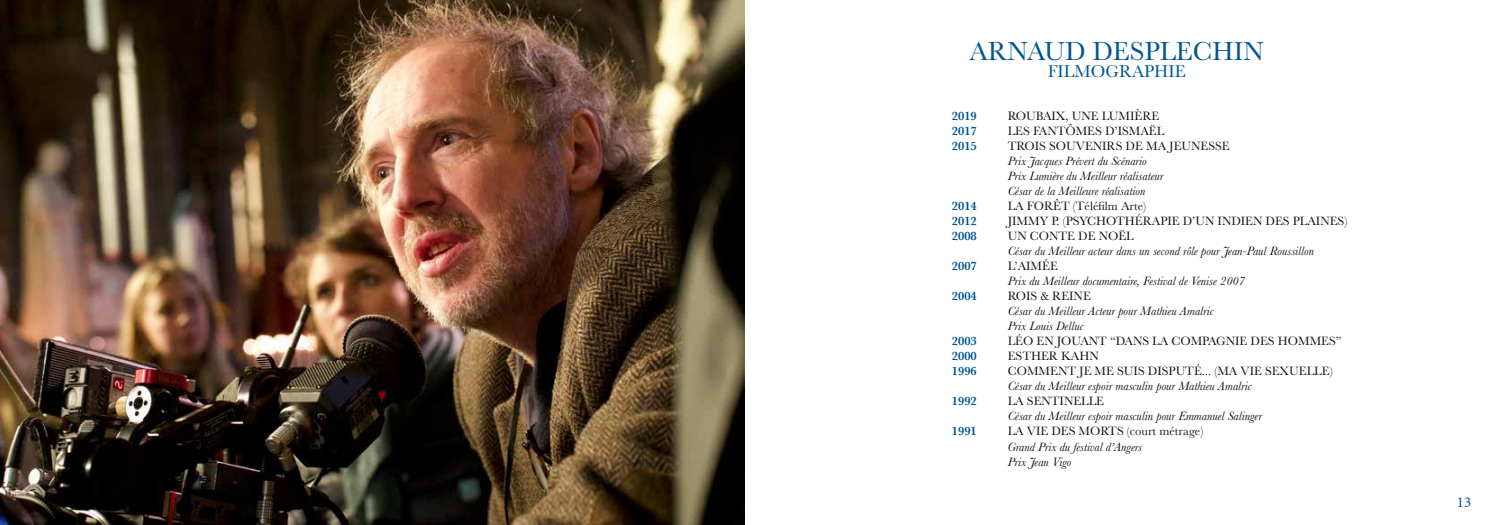
<style>
.page{position:relative;width:1489px;height:525px;background:#fff}
.page>*{position:absolute;margin:0;border:0;box-sizing:border-box;transform-origin:0 0}
.t1{font:27px "Baskerville";color:#005691}
.t2{font:17.75px "Baskerville";color:#005691}
.t3{font:15px "Minion Pro";color:#005691}
.t4{font:italic 12.5px/15px "Baskerville";color:#111212}
.t5{font:12.5px/15px "Baskerville";color:#111212}
.t6{font:600 12.5px/15px "Baskerville";color:#005691;text-align:justify}
</style>
<div class="page">
<img style="left:0;top:0;width:744px;height:524px">
<h1 class="t1" style="left:969px;top:34px;width:296px">ARNAUD DESPLECHIN</h1>
<h2 class="t2" style="left:1047px;top:60px;width:139px">FILMOGRAPHIE</h2>
<p class="t6" style="left:951px;top:108px;width:26px">2019<br>2017<br>2015</p>
<p class="t5" style="left:1007px;top:109px;width:223px">ROUBAIX, UNE LUMIÈRE<br>LES FANTÔMES D’ISMAËL<br>TROIS SOUVENIRS DE MA JEUNESSE</p>
<p class="t4" style="left:1007px;top:153px;width:157px">Prix Jacques Prévert du Scénario<br>Prix Lumière du Meilleur réalisateur<br>César de la Meilleure réalisation</p>
<p class="t5" style="left:1007px;top:199px;width:341px">LA FORÊT (Téléfilm Arte)<br>JIMMY P. (PSYCHOTHÉRAPIE D’UN INDIEN DES PLAINES)<br>UN CONTE DE NOËL</p>
<p class="t4" style="left:1007px;top:243px;width:308px">César du Meilleur acteur dans un second rôle pour Jean-Paul Roussillon</p>
<p class="t5" style="left:1007px;top:259px;width:52px">L’AIMÉE</p>
<p class="t4" style="left:1007px;top:273px;width:239px">Prix du Meilleur documentaire, Festival de Venise 2007</p>
<p class="t5" style="left:1007px;top:289px;width:85px">ROIS &amp; REINE</p>
<p class="t4" style="left:1007px;top:303px;width:208px">César du Meilleur Acteur pour Mathieu Amalric<br>Prix Louis Delluc</p>
<p class="t5" style="left:1007px;top:334px;width:335px">LÉO EN JOUANT “DANS LA COMPAGNIE DES HOMMES”<br>ESTHER KAHN<br>COMMENT JE ME SUIS DISPUTÉ... (MA VIE SEXUELLE)</p>
<p class="t4" style="left:1007px;top:378px;width:246px">César du Meilleur espoir masculin pour Mathieu Amalric</p>
<p class="t5" style="left:1007px;top:394px;width:98px">LA SENTINELLE</p>
<p class="t4" style="left:1007px;top:408px;width:256px">César du Meilleur espoir masculin pour Emmanuel Salinger</p>
<p class="t5" style="left:1007px;top:424px;width:197px">LA VIE DES MORTS (court métrage)</p>
<p class="t4" style="left:1007px;top:438px;width:136px">Grand Prix du festival d’Angers<br>Prix Jean Vigo</p>
<p class="t6" style="left:951px;top:198px;width:26px">2014<br>2012<br>2008</p>
<p class="t6" style="left:951px;top:258px;width:26px">2007</p>
<p class="t6" style="left:951px;top:288px;width:26px">2004</p>
<p class="t6" style="left:951px;top:333px;width:26px">2003<br>2000<br>1996</p>
<p class="t6" style="left:951px;top:393px;width:26px">1992</p>
<p class="t6" style="left:951px;top:423px;width:26px">1991</p>
<p class="t3" style="left:1456px;top:492px;width:16px">13</p>
</div>
